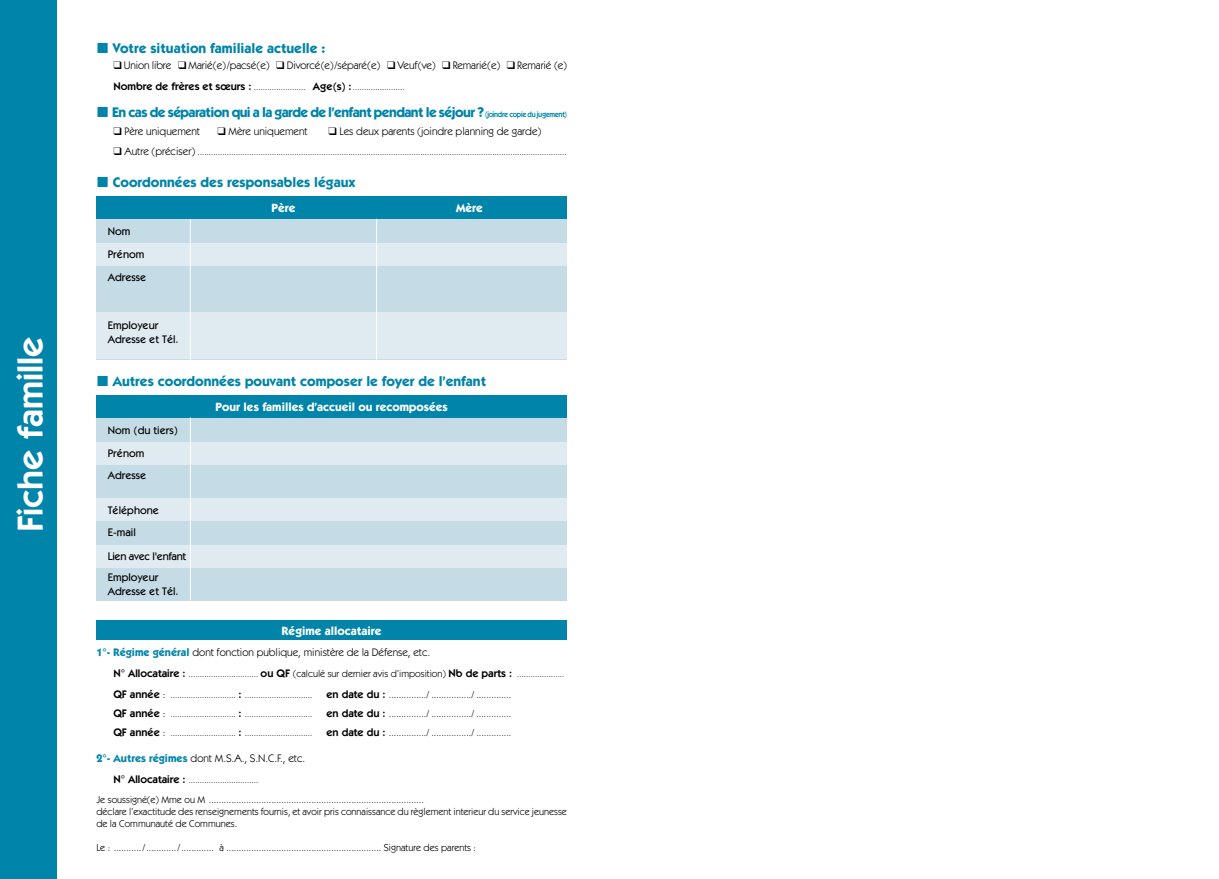
<style>
.page{position:relative;width:1219px;height:879px;background:#fff}
.page>*{position:absolute;margin:0;border:0;box-sizing:border-box;transform-origin:0 0}
.t1{font:600 36px "Itc Kabel";color:#fff}
.t2{font:700 14px "Itc Kabel";color:#0084a9}
.t3{font:700 14px "Itc Kabel";letter-spacing:-.04em;color:#0084a9}
.t4{font:700 12px "Itc Kabel";color:#fff}
.t5{font:11px "Itc Kabel";color:#000}
.t6{font:500 11px/22.8px "Itc Kabel";color:#000}
.t7{font:10px/12px "Itc Kabel";color:#000}
.t8{font:9px "Itc Kabel";color:#000}
.s1{font-weight:600;font-size:11px}
.s2{font-weight:600;font-size:8px}
.s3{font-size:11px}
.s4{font-weight:700;color:#0084a9}
.s5{font-size:10px}
</style>
<div class="page">
<div style="left:0;top:0;width:57px;height:879px;background:#0084a9"></div>
<div style="left:96px;top:196px;width:471px;height:163px;background:#c5dce6"></div>
<div style="left:96px;top:196px;width:471px;height:23px;background:#0084a9"></div>
<div style="left:96px;top:243px;width:471px;height:23px;background:#e0ebf1"></div>
<div style="left:96px;top:313px;width:471px;height:46px;background:#e0ebf1"></div>
<hr style="left:190px;top:219px;width:1px;height:141px;background:#fff">
<hr style="left:376px;top:219px;width:1px;height:141px;background:#fff">
<div style="left:96px;top:395px;width:471px;height:205px;background:#c5dce6"></div>
<div style="left:96px;top:545px;width:471px;height:23px;background:#e0ebf1"></div>
<div style="left:96px;top:395px;width:471px;height:22px;background:#0084a9"></div>
<div style="left:96px;top:442px;width:471px;height:23px;background:#e0ebf1"></div>
<div style="left:96px;top:498px;width:471px;height:22px;background:#e0ebf1"></div>
<hr style="left:190px;top:417px;width:1px;height:183px;background:#fff">
<div style="left:96px;top:620px;width:471px;height:19px;background:#0084a9"></div>
<h1 class="t1" style="left:9px;top:531px;width:196px;rotate:-90deg">Fiche famille</h1>
<h2 class="t2" style="left:113px;top:40px;width:214px">Votre situation familiale actuelle :</h2>
<p class="t5" style="left:113px;top:59px;width:455px">❑ Union libre ❑ Marié(e)/pacsé(e) ❑ Divorcé(e)/séparé(e) ❑ Veuf(ve) ❑ Remarié(e) ❑ Remarié (e)</p>
<p class="t8" style="left:113px;top:82px;width:293px"><span class="s1">Nombre de frères et sœurs :</span> ....................... <span class="s1">Age(s) :</span>.......................</p>
<h2 class="t3" style="left:112px;top:104px;width:456px">En cas de séparation qui a la garde de l’enfant pendant le séjour ? <span class="s2">(joindre copie du jugement)</span></h2>
<p class="t5" style="left:113px;top:124px;width:88px">❑ Père uniquement</p>
<p class="t5" style="left:217px;top:124px;width:92px">❑ Mère uniquement</p>
<p class="t5" style="left:328px;top:124px;width:214px">❑ Les deux parents (joindre planning de garde)</p>
<p class="t8" style="left:113px;top:147px;width:455px">❑ <span class="s3">Autre (préciser)</span> ....................................................................................................................................................................</p>
<h2 class="t2" style="left:113px;top:173px;width:244px">Coordonnées des responsables légaux</h2>
<p class="t6" style="left:108px;top:220px;width:40px">Nom<br>Prénom<br>Adresse</p>
<p class="t6" style="left:108px;top:319px;width:72px;line-height:13.2px">Employeur<br>Adresse et Tél.</p>
<h3 class="t4" style="left:271px;top:201px;width:26px">Père</h3>
<h3 class="t4" style="left:456px;top:201px;width:28px">Mère</h3>
<h2 class="t2" style="left:113px;top:372px;width:375px">Autres coordonnées pouvant composer le foyer de l’enfant</h2>
<p class="t6" style="left:108px;top:418px;width:72px">Nom (du tiers)<br>Prénom<br>Adresse</p>
<p class="t6" style="left:108px;top:498px;width:80px;line-height:23.1px">Téléphone<br>E-mail<br>Lien avec l'enfant</p>
<p class="t6" style="left:108px;top:571px;width:72px;line-height:13.2px">Employeur<br>Adresse et Tél.</p>
<h3 class="t4" style="left:216px;top:399px;width:234px">Pour les familles d’accueil ou recomposées</h3>
<h3 class="t4" style="left:282px;top:623px;width:101px">Régime allocataire</h3>
<p class="t5" style="left:96px;top:645px;width:335px"><span class="s4">1°- Régime général</span> dont fonction publique, ministère de la Défense, etc.</p>
<p class="t8" style="left:113px;top:668px;width:452px"><span class="s1">N° Allocataire :</span> ............................... <span class="s1">ou QF</span> <span class="s5">(calculé sur dernier avis d’imposition)</span> <span class="s1">Nb de parts :</span> .....................</p>
<p class="t8" style="left:113px;top:690px;width:200px"><span class="s1">QF année</span> <span class="s3">:</span> ............................. <span class="s1">:</span> ..............................</p>
<p class="t7" style="left:326px;top:689px;width:187px"><span class="s1">en date du :</span> .............../ ................/ ..............</p>
<p class="t8" style="left:113px;top:709px;width:200px"><span class="s1">QF année</span> <span class="s3">:</span> ............................. <span class="s1">:</span> ..............................</p>
<p class="t7" style="left:326px;top:708px;width:187px"><span class="s1">en date du :</span> .............../ ................/ ..............</p>
<p class="t8" style="left:113px;top:728px;width:200px"><span class="s1">QF année</span> <span class="s3">:</span> ............................. <span class="s1">:</span> ..............................</p>
<p class="t7" style="left:326px;top:727px;width:187px"><span class="s1">en date du :</span> .............../ ................/ ..............</p>
<p class="t5" style="left:96px;top:751px;width:210px"><span class="s4">2°- Autres régimes</span> dont M.S.A., S.N.C.F., etc.</p>
<p class="t8" style="left:113px;top:774px;width:146px"><span class="s1">N° Allocataire :</span> ...............................</p>
<p class="t7" style="left:96px;top:793px;width:472px">Je soussigné(e) Mme ou M ......................................................................................<br>déclare l’exactitude des renseignements fournis, et avoir pris connaissance du règlement interieur du service jeunesse de la Communauté de Communes.</p>
<p class="t7" style="left:96px;top:841px;width:381px">Le : .........../............/............. à .............................................................. Signature des parents :</p>
</div>
